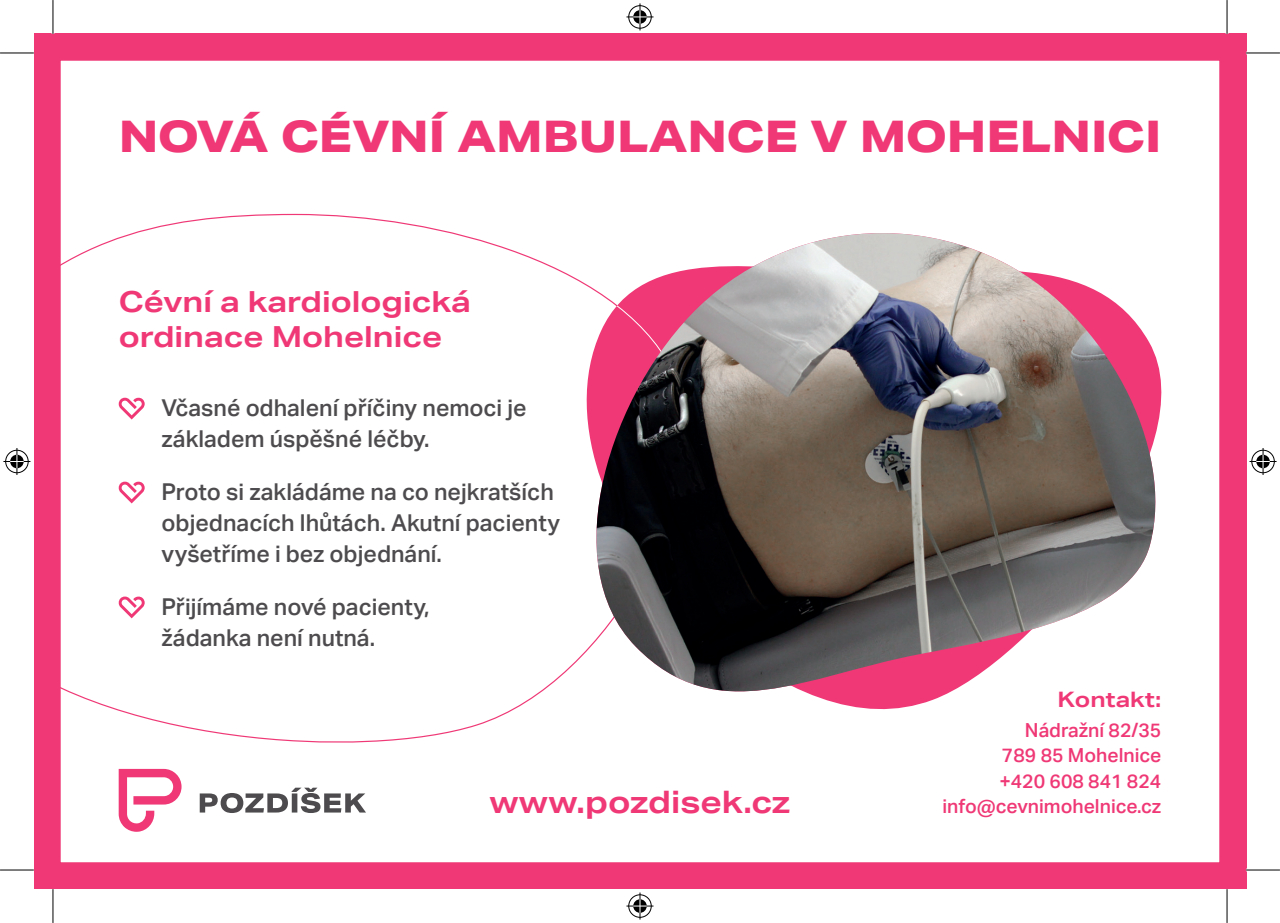
<style>
.page{position:relative;width:1280px;height:923px;background:#fff}
.page>*{position:absolute;margin:0;border:0;box-sizing:border-box;transform-origin:0 0}
.t1{font:800 43.65px "Aktiv Grotesk Ex";color:#ef3875}
.t2{font:700 31.05px "Aktiv Grotesk Ex";color:#ef3875}
.t3{font:700 29.03px/34.9px "Aktiv Grotesk Ex";color:#ef3875}
.t4{font:500 23.18px/31.1px "Aktiv Grotesk";color:#4d4b4d}
.t5{font:700 21.38px "Aktiv Grotesk Ex";color:#ef3875}
.t6{font:500 19.35px/25.2px "Aktiv Grotesk";color:#ef3875;text-align:right}
</style>
<div class="page">
<div style="left:34px;top:34px;width:1212px;height:854px;background:#ef3875"></div>
<div style="left:57px;top:57px;width:1166px;height:808px;background:#fff"></div>
<svg style="left:62px;top:213px;width:492px;height:530px"></svg>
<div style="left:53px;top:53px;width:1173px;height:816px;border:8px solid #ef3875"></div>
<svg style="left:200px;top:787px;width:166px;height:25px"></svg>
<svg style="left:119px;top:768px;width:62px;height:63px"></svg>
<img style="left:554px;top:233px;width:608px;height:477px">
<svg style="left:580px;top:266px;width:138px;height:444px"></svg>
<svg style="left:118px;top:397px;width:27px;height:22px"></svg>
<svg style="left:118px;top:481px;width:27px;height:22px"></svg>
<svg style="left:118px;top:595px;width:27px;height:23px"></svg>
<hr style="left:0;top:53px;width:34px;height:1px;background:#000">
<hr style="left:1246px;top:53px;width:33px;height:1px;background:#000">
<hr style="left:0;top:869px;width:34px;height:1px;background:#000">
<hr style="left:1246px;top:869px;width:33px;height:1px;background:#000">
<hr style="left:53px;top:0;width:1px;height:34px;background:#000">
<hr style="left:53px;top:888px;width:1px;height:34px;background:#000">
<hr style="left:1226px;top:0;width:1px;height:34px;background:#000">
<hr style="left:1226px;top:888px;width:1px;height:34px;background:#000">
<svg style="left:626px;top:3px;width:27px;height:27px"></svg>
<svg style="left:626px;top:892px;width:27px;height:27px"></svg>
<svg style="left:3px;top:448px;width:27px;height:27px"></svg>
<svg style="left:1249px;top:448px;width:27px;height:27px"></svg>
<h1 class="t1" style="left:119px;top:109px;width:1044px">NOVÁ CÉVNÍ AMBULANCE V MOHELNICI</h1>
<p class="t3" style="left:119px;top:284px;width:354px">Cévní a kardiologická ordinace Mohelnice</p>
<p class="t4" style="left:161px;top:392px;width:367px">Včasné odhalení příčiny nemoci je základem úspěšné léčby.</p>
<p class="t4" style="left:161px;top:476px;width:400px">Proto si zakládáme na co nejkratších objednacích lhůtách. Akutní pacienty vyšetříme i bez objednání.</p>
<p class="t4" style="left:161px;top:591px;width:269px">Přijímáme nové pacienty, žádanka není nutná.</p>
<h2 class="t2" style="left:489px;top:782px;width:303px">www.pozdisek.cz</h2>
<p class="t5" style="left:1057px;top:685px;width:105px">Kontakt:</p>
<p class="t6" style="left:942px;top:717px;width:220px">Nádražní 82/35<br>789 85 Mohelnice<br>+420 608 841 824 info@cevnimohelnice.cz</p>
</div>
